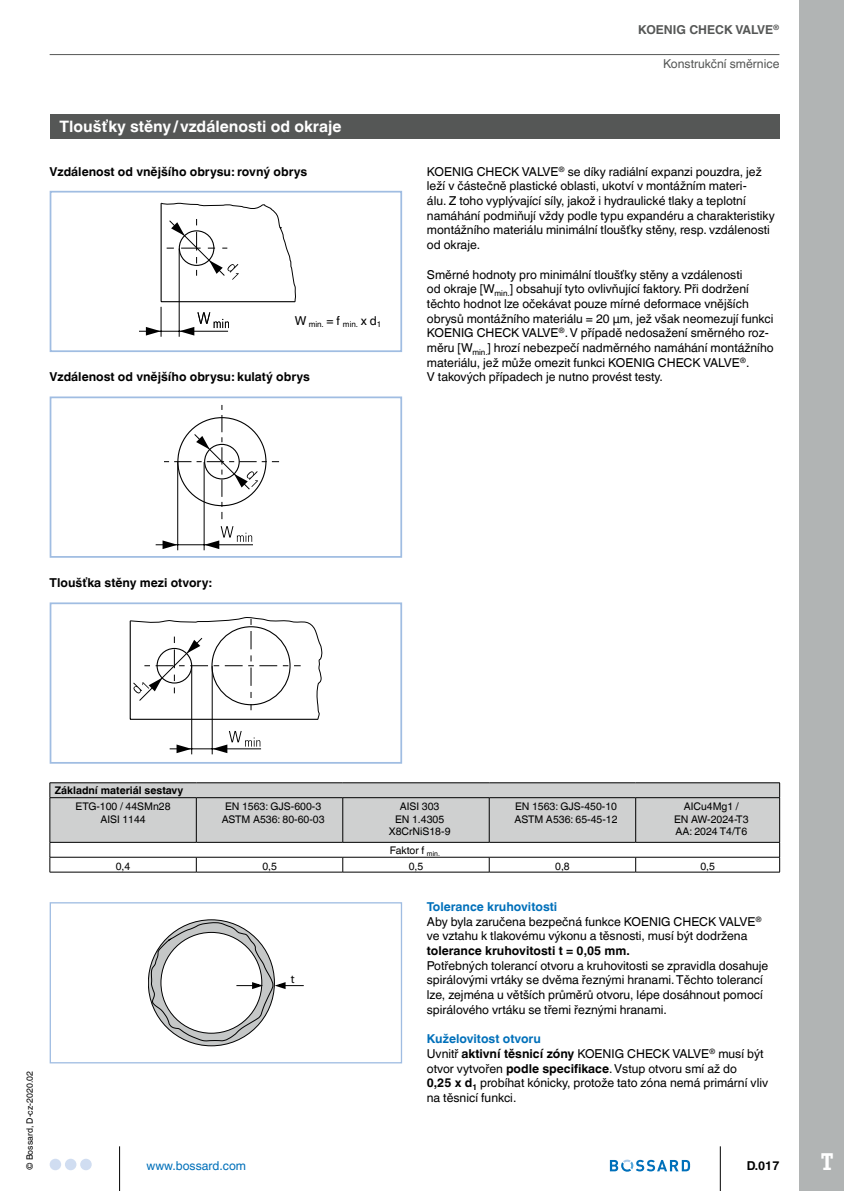
<style>
.page{position:relative;width:844px;height:1191px;background:#fff}
.page>*{position:absolute;margin:0;border:0;box-sizing:border-box;transform-origin:0 0}
.t1{font:700 24.5px "Officina Ser ITC Std";color:#fff}
.t2{font:700 15.75px "Helvetica World";color:#fff}
.t3{font:12.25px/14.7px "Helvetica World";color:#000}
.t4{font:700 12.25px "Helvetica World";color:#000}
.t5{font:12.25px "Helvetica World";color:#555756}
.t6{font:700 12.25px "Helvetica World";color:#555756}
.t7{font:12.25px "Helvetica World";color:#0070ba}
.t8{font:11.9px "Myriad Pro";color:#000}
.t9{font:10.5px/12.6px "Helvetica World";color:#000;text-align:center}
.t10{font:700 10.5px "Helvetica World";color:#000}
.t11{font:8.75px "Helvetica World";color:#000}
.t12{font:8.05px "Helvetica World";color:#000}
.s1{font-weight:700;color:#0070ba}
.s2{font-weight:700}
</style>
<div class="page">
<div style="left:799px;top:0;width:44px;height:1191px;background:#b1b4b4"></div>
<div style="left:80px;top:1158px;width:12px;height:12px;background:#d0ddf1;border-radius:50%"></div>
<div style="left:65px;top:1158px;width:11px;height:12px;background:#d0ddf1;border-radius:50%"></div>
<div style="left:50px;top:1158px;width:11px;height:12px;background:#d0ddf1;border-radius:50%"></div>
<hr style="left:719px;top:1146px;width:1px;height:45px;background:#000">
<hr style="left:119px;top:1146px;width:1px;height:45px;background:#000">
<svg style="left:609px;top:1159px;width:81px;height:12px"></svg>
<div style="left:50px;top:114px;width:729px;height:25px;background:#555756"></div>
<hr style="left:50px;top:54px;width:729px;height:1px;background:#555756">
<div style="left:50px;top:602px;width:352px;height:161px;border:2px solid #a0bde2"></div>
<div style="left:50px;top:191px;width:352px;height:161px;border:2px solid #a0bde2"></div>
<hr style="left:179px;top:248px;width:1px;height:89px;background:#000">
<hr style="left:161px;top:307px;width:1px;height:30px;background:#000">
<hr style="left:139px;top:331px;width:89px;height:1px;background:#000">
<svg style="left:146px;top:327px;width:15px;height:8px"></svg>
<svg style="left:179px;top:312px;width:50px;height:23px"></svg>
<svg style="left:160px;top:202px;width:136px;height:101px"></svg>
<div style="left:50px;top:396px;width:352px;height:162px;border:2px solid #a0bde2"></div>
<hr style="left:204px;top:462px;width:1px;height:88px;background:#000">
<hr style="left:177px;top:461px;width:1px;height:89px;background:#000">
<hr style="left:156px;top:544px;width:97px;height:1px;background:#000">
<svg style="left:162px;top:540px;width:15px;height:9px"></svg>
<svg style="left:204px;top:526px;width:48px;height:23px"></svg>
<svg style="left:164px;top:405px;width:115px;height:114px"></svg>
<svg style="left:129px;top:617px;width:194px;height:138px"></svg>
<svg style="left:148px;top:919px;width:156px;height:127px"></svg>
<div style="left:50px;top:902px;width:352px;height:161px;border:1px solid #a0bde2"></div>
<div style="left:51px;top:783px;width:728px;height:59px;background:#cfd0d0"></div>
<hr style="left:50px;top:797px;width:146px;height:1px;background:#000">
<hr style="left:196px;top:797px;width:147px;height:1px;background:#000">
<hr style="left:343px;top:797px;width:146px;height:1px;background:#000">
<hr style="left:489px;top:797px;width:146px;height:1px;background:#000">
<hr style="left:635px;top:797px;width:144px;height:1px;background:#000">
<hr style="left:50px;top:872px;width:146px;height:1px;background:#000">
<hr style="left:196px;top:872px;width:147px;height:1px;background:#000">
<hr style="left:343px;top:872px;width:146px;height:1px;background:#000">
<hr style="left:489px;top:872px;width:146px;height:1px;background:#000">
<hr style="left:635px;top:872px;width:144px;height:1px;background:#000">
<hr style="left:50px;top:782px;width:146px;height:1px;background:#000">
<hr style="left:196px;top:782px;width:147px;height:1px;background:#000">
<hr style="left:343px;top:782px;width:146px;height:1px;background:#000">
<hr style="left:489px;top:782px;width:146px;height:1px;background:#000">
<hr style="left:635px;top:782px;width:144px;height:1px;background:#000">
<svg style="left:50px;top:783px;width:1px;height:14px"></svg>
<hr style="left:50px;top:798px;width:1px;height:44px;background:#000">
<svg style="left:779px;top:783px;width:1px;height:14px"></svg>
<hr style="left:779px;top:798px;width:1px;height:44px;background:#000">
<svg style="left:50px;top:842px;width:730px;height:30px"></svg>
<hr style="left:196px;top:798px;width:1px;height:44px;background:#000">
<hr style="left:342px;top:798px;width:1px;height:44px;background:#000">
<hr style="left:489px;top:798px;width:1px;height:44px;background:#000">
<hr style="left:635px;top:798px;width:1px;height:44px;background:#000">
<p class="t2" style="left:60px;top:118px;width:283px">Tloušťky stěny/vzdálenosti od okraje</p>
<p class="t4" style="left:50px;top:164px;width:259px">Vzdálenost od vnějšího obrysu: rovný obrys</p>
<p class="t12" style="left:295px;top:320px;width:88px"><sup>W</sup> min. <sup>=</sup> <sup>f</sup> min. <sup>x</sup> <sup>d</sup>1</p>
<p class="t4" style="left:50px;top:370px;width:262px">Vzdálenost od vnějšího obrysu: kulatý obrys</p>
<p class="t6" style="left:638px;top:22px;width:143px">KOENIG CHECK VALVE<sup>®</sup></p>
<p class="t5" style="left:663px;top:57px;width:118px">Konstrukční směrnice</p>
<p class="t3" style="left:427px;top:164px;width:349px">KOENIG CHECK VALVE<sup>®</sup> se díky radiální expanzi pouzdra, jež leží v částečně plastické oblasti, ukotví v montážním materi-<br>álu. Z toho vyplývající síly, jakož i hydraulické tlaky a teplotní namáhání podmiňují vždy podle typu expandéru a charakteristiky montážního materiálu minimální tloušťky stěny, resp. vzdálenosti od okraje.</p>
<p class="t3" style="left:427px;top:267px;width:348px">Směrné hodnoty pro minimální tloušťky stěny a vzdálenosti<br>od okraje [W<sub>min.</sub>] obsahují tyto ovlivňující faktory. Při dodržení těchto hodnot lze očekávat pouze mírné deformace vnějších obrysů montážního materiálu = 20 µm, jež však neomezují funkci KOENIG CHECK VALVE<sup>®</sup>. V případě nedosažení směrného roz&shy;měru [W<sub>min.</sub>] hrozí nebezpečí nadměrného namáhání montážního materiálu, jež může omezit funkci KOENIG CHECK VALVE<sup>®</sup>.<br>V takových případech je nutno provést testy.</p>
<p class="t4" style="left:50px;top:576px;width:164px">Tloušťka stěny mezi otvory:</p>
<p class="t11" style="left:25px;top:1170px;width:100px;rotate:-90deg">© Bossard, D-cz-2020.02</p>
<p class="t10" style="left:55px;top:784px;width:130px">Základní materiál sestavy</p>
<p class="t9" style="left:76px;top:800px;width:96px">ETG-100 / 44SMn28<br>AISI 1144</p>
<p class="t9" style="left:221px;top:800px;width:104px">EN 1563: GJS-600-3<br>ASTM A536: 80-60-03</p>
<p class="t9" style="left:388px;top:800px;width:63px">AISI 303<br>EN 1.4305<br>X8CrNiS18-9</p>
<p class="t9" style="left:514px;top:800px;width:104px;text-align:left">EN 1563: GJS-450-10<br>ASTM A536: 65-45-12</p>
<p class="t9" style="left:674px;top:800px;width:76px">AICu4Mg1 /<br>EN AW-2024-T3<br>AA: 2024 T4/T6</p>
<p class="t9" style="left:390px;top:843px;width:52px">Faktor f <sub>min.</sub></p>
<p class="t9" style="left:116px;top:859px;width:16px">0,4</p>
<p class="t9" style="left:262px;top:859px;width:16px">0,5</p>
<p class="t9" style="left:408px;top:859px;width:16px">0,5</p>
<p class="t9" style="left:555px;top:859px;width:16px">0,8</p>
<p class="t9" style="left:700px;top:859px;width:16px">0,5</p>
<p class="t8" style="left:290px;top:971px;width:5px">t</p>
<p class="t7" style="left:146px;top:1158px;width:101px">www.bossard.com</p>
<p class="t3" style="left:426px;top:899px;width:336px"><span class="s1">Tolerance kruhovitosti<br></span>Aby byla zaručena bezpečná funkce KOENIG CHECK VALVE<sup>® </sup>ve vztahu k tlakovému výkonu a těsnosti, musí být dodržena</p>
<p class="t4" style="left:426px;top:943px;width:204px">tolerance kruhovitosti t = 0,05 mm.</p>
<p class="t3" style="left:426px;top:958px;width:343px">Potřebných tolerancí otvoru a kruhovitosti se zpravidla dosahuje spirálovými vrtáky se dvěma řeznými hranami. Těchto tolerancí lze, zejména u větších průměrů otvoru, lépe dosáhnout pomocí spirálového vrtáku se třemi řeznými hranami.</p>
<p class="t3" style="left:426px;top:1031px;width:343px"><span class="s1">Kuželovitost otvoru<br></span>Uvnitř <span class="s2">aktivní těsnicí zóny</span> KOENIG CHECK VALVE<sup>®</sup> musí být otvor vytvořen <span class="s2">podle specifikace</span>. Vstup otvoru smí až do<br><span class="s2">0,25 x d</span><sub>1</sub> probíhat kónicky, protože tato zóna nemá primární vliv na těsnicí funkci.</p>
<p class="t4" style="left:746px;top:1158px;width:34px">D.017</p>
<h1 class="t1" style="left:821px;top:1146px;width:13px">T</h1>
</div>
